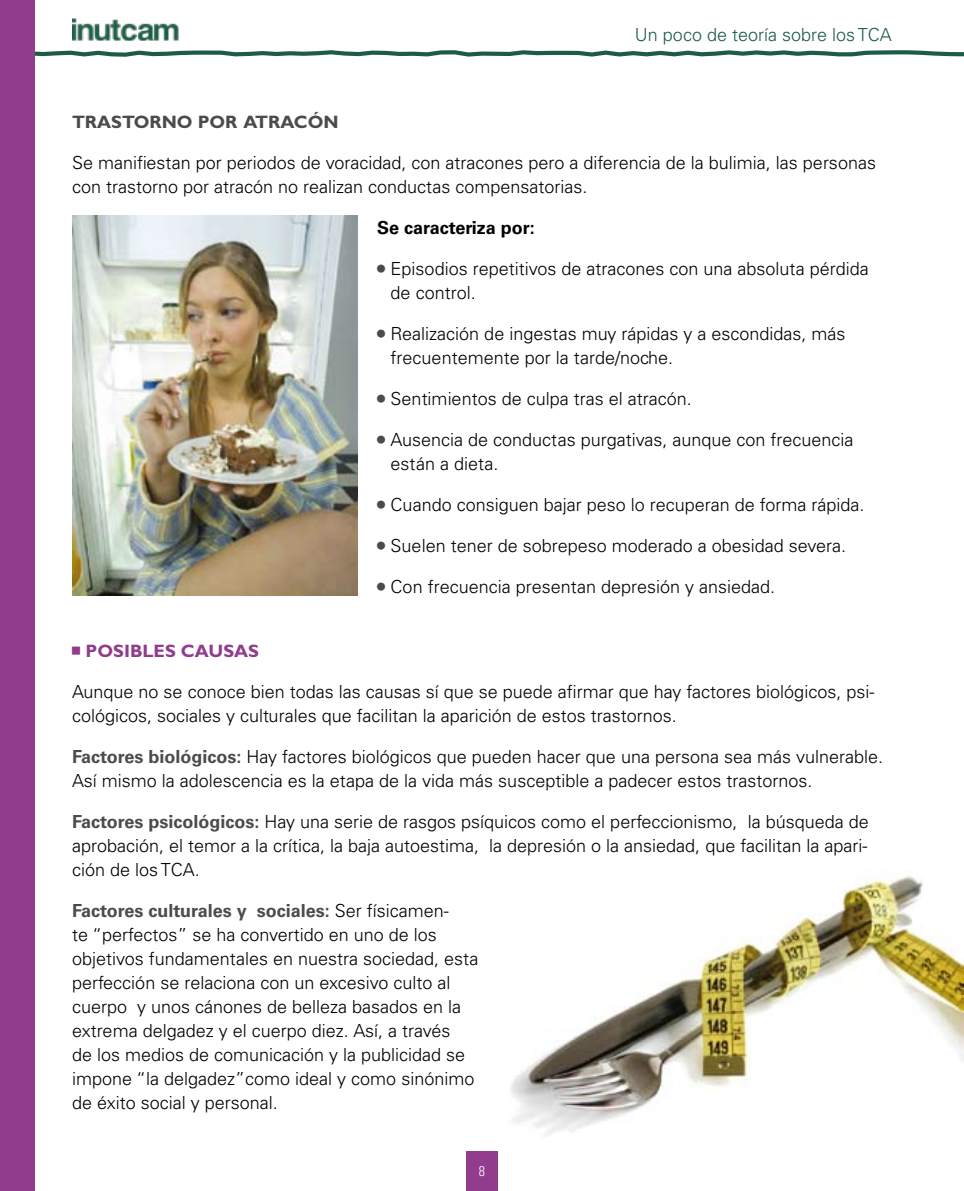
<style>
.page{position:relative;width:964px;height:1191px;background:#fff}
.page>*{position:absolute;margin:0;border:0;box-sizing:border-box;transform-origin:0 0}
.t1{font:300 18px/24px "Univers LT Std";color:#000}
.t2{font:300 18px "Univers LT Std";color:#1d5c42}
.t3{font:700 18px "Gill Sans Std";color:#4b4b4d}
.t4{font:700 18px "Univers LT Std";color:#000}
.t5{font:700 18px "Gill Sans Std";color:#913c8c}
.t6{font:300 condensed 14px "Univers LT Std";color:#fff}
.s1{font-weight:700;color:#4b4b4d}
</style>
<div class="page">
<img style="left:72px;top:18px;width:106px;height:23px">
<svg style="left:34px;top:48px;width:930px;height:11px"></svg>
<div style="left:466px;top:1152px;width:31px;height:39px;background:#913c8c"></div>
<div style="left:0;top:0;width:34px;height:1191px;background:#913c8c"></div>
<img style="left:72px;top:215px;width:286px;height:380px">
<img style="left:511px;top:875px;width:453px;height:261px">
<p class="t2" style="left:635px;top:23px;width:258px">Un poco de teoría sobre los TCA</p>
<p class="t3" style="left:72px;top:111px;width:268px">TRASTORNO POR ATRACÓN</p>
<p class="t1" style="left:72px;top:151px;width:805px">Se manifiestan por periodos de voracidad, con atracones pero a diferencia de la bulimia, las personas con trastorno por atracón no realizan conductas compensatorias.</p>
<p class="t4" style="left:377px;top:217px;width:159px">Se caracteriza por:</p>
<p class="t1" style="left:391px;top:257px;width:480px;text-indent:-14px"><sup>■</sup> Episodios repetitivos de atracones con una absoluta pérdida de control.</p>
<p class="t1" style="left:391px;top:322px;width:456px;text-indent:-14px"><sup>■</sup> Realización de ingestas muy rápidas y a escondidas, más frecuentemente por la tarde/noche.</p>
<p class="t1" style="left:377px;top:387px;width:316px"><sup>■</sup> Sentimientos de culpa tras el atracón.</p>
<p class="t1" style="left:391px;top:428px;width:464px;text-indent:-14px"><sup>■</sup> Ausencia de conductas purgativas, aunque con frecuencia están a dieta.</p>
<p class="t1" style="left:377px;top:493px;width:489px"><sup>■</sup> Cuando consiguen bajar peso lo recuperan de forma rápida.</p>
<p class="t1" style="left:377px;top:534px;width:471px"><sup>■</sup> Suelen tener de sobrepeso moderado a obesidad severa.</p>
<p class="t1" style="left:377px;top:575px;width:400px"><sup>■</sup> Con frecuencia presentan depresión y ansiedad.</p>
<p class="t5" style="left:86px;top:640px;width:175px">POSIBLES CAUSAS</p>
<p class="t1" style="left:72px;top:680px;width:804px">Aunque no se conoce bien todas las causas sí que se puede afirmar que hay factores biológicos, psi&shy;cológicos, sociales y culturales que facilitan la aparición de estos trastornos.</p>
<p class="t1" style="left:72px;top:745px;width:812px"><span class="s1">Factores biológicos:</span> Hay factores biológicos que pueden hacer que una persona sea más vulnerable.<br>Así mismo la adolescencia es la etapa de la vida más susceptible a padecer estos trastornos.</p>
<p class="t1" style="left:72px;top:810px;width:798px;text-align:justify"><span class="s1">Factores psicológicos:</span> Hay una serie de rasgos psíquicos como el perfeccionismo, la búsqueda de aprobación, el temor a la crítica, la baja autoestima, la depresión o la ansiedad, que facilitan la apari&shy;ción de los TCA.</p>
<p class="t1" style="left:72px;top:899px;width:408px"><span class="s1">Factores culturales y sociales:</span> Ser físicamen-<br>te “perfectos” se ha convertido en uno de los objetivos fundamentales en nuestra sociedad, esta perfección se relaciona con un excesivo culto al cuerpo y unos cánones de belleza basados en la extrema delgadez y el cuerpo diez. Así, a través<br>de los medios de comunicación y la publicidad se impone “la delgadez”como ideal y como sinónimo de éxito social y personal.</p>
<p class="t6" style="left:479px;top:1162px;width:8px">8</p>
</div>
